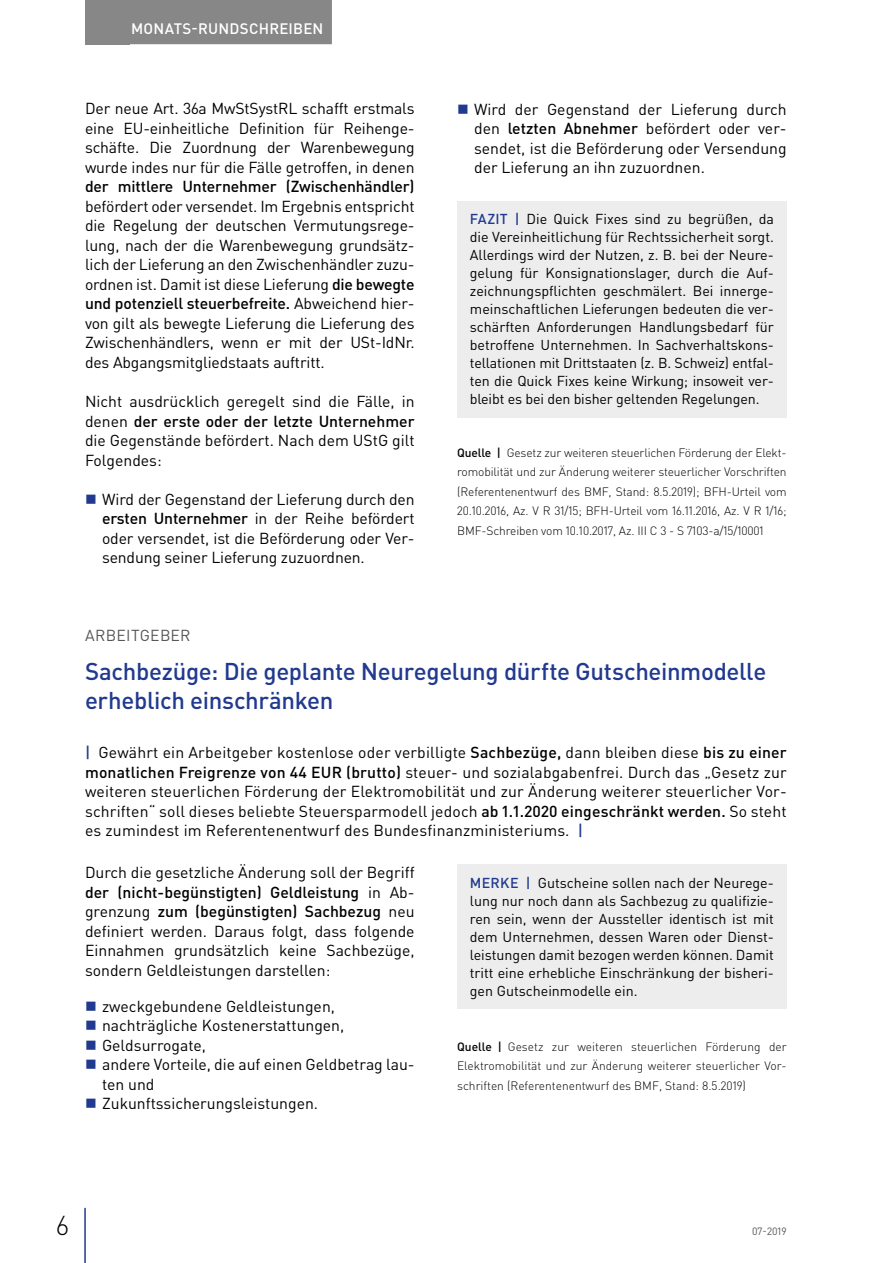
<style>
.page{position:relative;width:893px;height:1263px;background:#fff}
.page>*{position:absolute;margin:0;border:0;box-sizing:border-box;transform-origin:0 0}
.t1{font:300 27px "DIN Pro";color:#000}
.t2{font:500 24px/28.5px "DIN Pro";letter-spacing:-.015em;color:#213a8f}
.t3{font:15.75px/19.5px "DIN Pro";color:#000;text-align:justify}
.t4{font:500 15.75px "DIN Pro";letter-spacing:-.01em;color:#000}
.t5{font:15.75px "DIN Pro";letter-spacing:.015em;color:#575756}
.t6{font:500 15px "DIN Pro";letter-spacing:.015em;color:#fff}
.t7{font:14.25px/18px "DIN Pro";letter-spacing:-.01em;color:#000;text-align:justify}
.t8{font:300 12px/19.5px "DIN Pro";letter-spacing:-.01em;color:#000;text-align:justify}
.t9{font:10.5px "DIN Pro";color:#575756}
.s1{font-weight:500}
.s2{font-weight:500;color:#213a8f}
</style>
<div class="page">
<div style="left:85px;top:0;width:45px;height:44px;background:#878787"></div>
<hr style="left:84px;top:1208px;width:2px;height:55px;background:#213a8f">
<div style="left:122px;top:0;width:210px;height:44px;background:#878787"></div>
<div style="left:457px;top:201px;width:330px;height:216px;background:#ededed"></div>
<div style="left:457px;top:864px;width:330px;height:144px;background:#ededed"></div>
<p class="t6" style="left:131px;top:18px;width:194px">MONATS-RUNDSCHREIBEN</p>
<p class="t3" style="left:85px;top:98px;width:331px">Der neue Art. 36a MwStSystRL schafft erstmals eine EU-einheitliche Definition für Reihenge&shy;schäfte. Die Zuordnung der Warenbewegung wurde indes nur für die Fälle getroffen, in denen</p>
<p class="t4" style="left:85px;top:176px;width:331px">der mittlere Unternehmer (Zwischenhändler)</p>
<p class="t3" style="left:85px;top:195px;width:331px">befördert oder versendet. Im Ergebnis entspricht die Regelung der deutschen Vermutungsrege&shy;lung, nach der die Warenbewegung grundsätz&shy;lich der Lieferung an den Zwischenhändler zuzu&shy;ordnen ist. Damit ist diese Lieferung <span class="s1">die bewegte und potenziell steuerbefreite.</span> Abweichend hier&shy;von gilt als bewegte Lieferung die Lieferung des Zwischenhändlers, wenn er mit der USt-IdNr. des Abgangsmitgliedstaats auftritt.</p>
<p class="t3" style="left:85px;top:391px;width:331px">Nicht ausdrücklich geregelt sind die Fälle, in denen <span class="s1">der erste oder der letzte Unternehmer </span>die Gegenstände befördert. Nach dem UStG gilt Folgendes:</p>
<p class="t3" style="left:102px;top:489px;width:314px">Wird der Gegenstand der Lieferung durch den <span class="s1">ersten Unternehmer</span> in der Reihe befördert oder versendet, ist die Beförderung oder Ver&shy;sendung seiner Lieferung zuzuordnen.</p>
<p class="t3" style="left:474px;top:99px;width:314px">Wird der Gegenstand der Lieferung durch den <span class="s1">letzten Abnehmer</span> befördert oder ver&shy;sendet, ist die Beförderung oder Versendung der Lieferung an ihn zuzuordnen.</p>
<p class="t7" style="left:470px;top:210px;width:306px"><span class="s2">FAZIT |</span> Die Quick Fixes sind zu begrüßen, da die Vereinheitlichung für Rechtssicherheit sorgt.<br>Allerdings wird der Nutzen, z. B. bei der Neure&shy;gelung für Konsignationslager, durch die Auf&shy;zeichnungspflichten geschmälert. Bei innerge&shy;meinschaftlichen Lieferungen bedeuten die ver&shy;schärften Anforderungen Handlungsbedarf für betroffene Unternehmen. In Sachverhaltskons&shy;tellationen mit Drittstaaten (z. B. Schweiz) entfal&shy;ten die Quick Fixes keine Wirkung; insoweit ver&shy;bleibt es bei den bisher geltenden Regelungen.</p>
<p class="t8" style="left:457px;top:442px;width:331px"><span class="s1">Quelle |</span> Gesetz zur weiteren steuerlichen Förderung der Elekt&shy;romobilität und zur Änderung weiterer steuerlicher Vorschriften (Referentenentwurf des BMF, Stand: 8.5.2019); BFH-Urteil vom 20.10.2016, Az. V R 31/15; BFH-Urteil vom 16.11.2016, Az. V R 1/16; BMF-Schreiben vom 10.10.2017, Az. III C 3 - S 7103-a/15/10001</p>
<p class="t5" style="left:85px;top:625px;width:107px">ARBEITGEBER</p>
<h2 class="t2" style="left:85px;top:656px;width:683px">Sachbezüge: Die geplante Neuregelung dürfte Gutscheinmodelle erheblich einschränken</h2>
<p class="t3" style="left:85px;top:742px;width:703px"><span class="s2">|</span> Gewährt ein Arbeitgeber kostenlose oder verbilligte <span class="s1">Sachbezüge,</span> dann bleiben diese <span class="s1">bis zu einer monatlichen Freigrenze von 44 EUR (brutto)</span> steuer- und sozialabgabenfrei. Durch das „Gesetz zur weiteren steuerlichen Förderung der Elektromobilität und zur Änderung weiterer steuerlicher Vor&shy;schriften“ soll dieses beliebte Steuersparmodell jedoch <span class="s1">ab 1.1.2020 eingeschränkt werden.</span> So steht es zumindest im Referentenentwurf des Bundesfinanzministeriums. <span class="s2">|</span></p>
<p class="t3" style="left:85px;top:862px;width:331px">Durch die gesetzliche Änderung soll der Begriff <span class="s1">der (nicht-begünstigten) Geldleistung</span> in Ab&shy;grenzung <span class="s1">zum (begünstigten) Sachbezug</span> neu definiert werden. Daraus folgt, dass folgende Einnahmen grundsätzlich keine Sachbezüge, sondern Geldleistungen darstellen:</p>
<p class="t3" style="left:102px;top:996px;width:314px;text-align:left">zweckgebundene Geldleistungen, nachträgliche Kostenerstattungen,<br>Geldsurrogate,<br>andere Vorteile, die auf einen Geldbetrag lau&shy;ten und<br>Zukunftssicherungsleistungen.</p>
<p class="t7" style="left:470px;top:873px;width:306px"><span class="s2">MERKE |</span> Gutscheine sollen nach der Neurege&shy;lung nur noch dann als Sachbezug zu qualifizie&shy;ren sein, wenn der Aussteller identisch ist mit dem Unternehmen, dessen Waren oder Dienst&shy;leistungen damit bezogen werden können. Damit tritt eine erhebliche Einschränkung der bisheri&shy;gen Gutscheinmodelle ein.</p>
<p class="t8" style="left:457px;top:1036px;width:331px"><span class="s1">Quelle |</span> Gesetz zur weiteren steuerlichen Förderung der Elektromobilität und zur Änderung weiterer steuerlicher Vor&shy;schriften (Referentenentwurf des BMF, Stand: 8.5.2019)</p>
<h1 class="t1" style="left:56px;top:1207px;width:14px">6</h1>
<p class="t9" style="left:752px;top:1224px;width:36px">07-2019</p>
</div>
